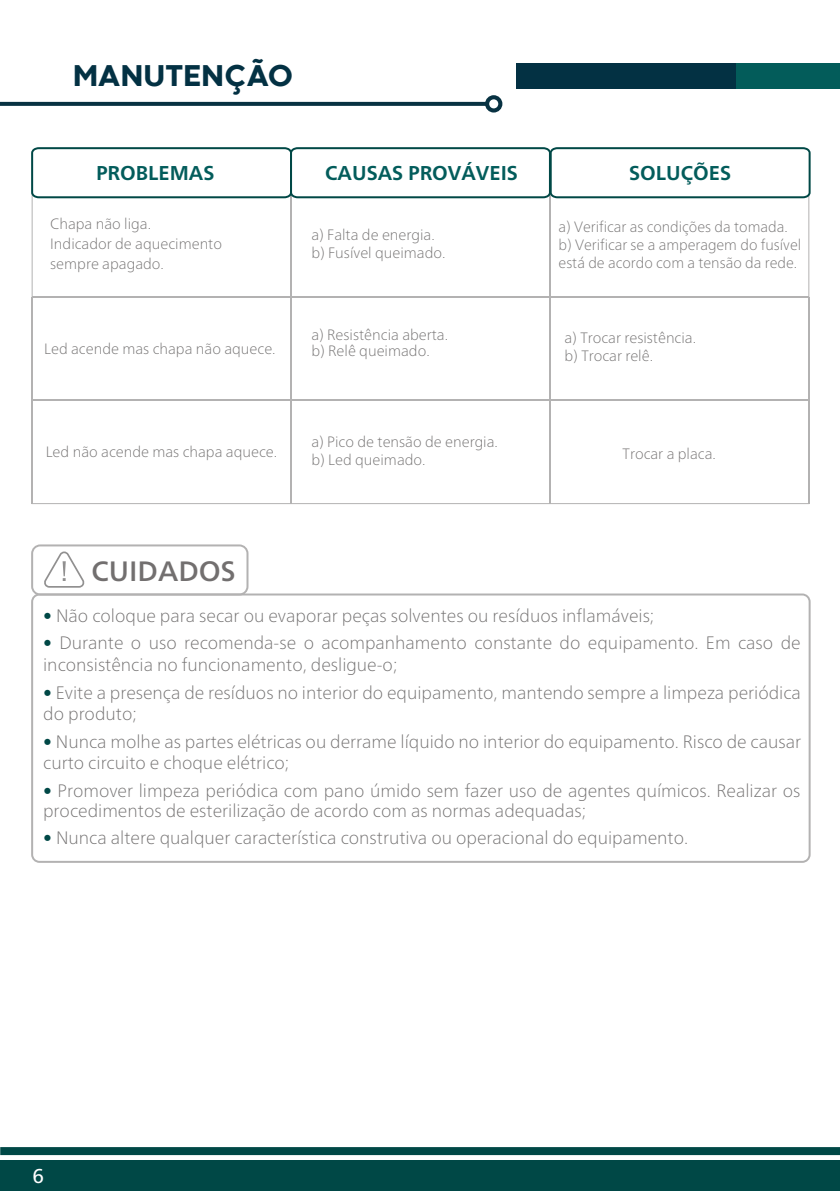
<style>
.page{position:relative;width:840px;height:1191px;background:#fff}
.page>*{position:absolute;margin:0;border:0;box-sizing:border-box;transform-origin:0 0}
.t1{font:800 31px "Codec Warm Trial";color:#033143}
.t2{font:500 28px "Frutiger Neue LT";color:#726f6f}
.t3{font:700 20px "Frutiger Neue LT";color:#035c5b}
.t4{font:20px "Frutiger Neue LT";color:#fff}
.t5{font:100 18px/21.6px "Frutiger Neue LT";color:#716f6f}
.t6{font:100 18px/19.6px "Frutiger Neue LT";color:#727070}
.t7{font:100 15px/18px "Frutiger Neue LT";color:#716f6f}
.t8{font:100 15px "Frutiger Neue LT";color:#726f6f}
.s1{color:#004846}
</style>
<div class="page">
<div style="left:0;top:1160px;width:839px;height:31px;background:#004846"></div>
<div style="left:0;top:1147px;width:839px;height:8px;background:#004846"></div>
<svg style="left:0;top:102px;width:485px;height:4px;background:#0f3847"></svg>
<div style="left:485px;top:95px;width:17px;height:17px;background:#083242;border-radius:50%"></div>
<div style="left:489px;top:99px;width:9px;height:9px;background:#fff;border-radius:50%"></div>
<div style="left:516px;top:63px;width:323px;height:25px;background:#033143"></div>
<div style="left:736px;top:63px;width:103px;height:25px;background:#035c5a"></div>
<svg style="left:32px;top:198px;width:776px;height:306px"></svg>
<hr style="left:32px;top:400px;width:776px;height:1px;background:#b3b2b2">
<hr style="left:32px;top:297px;width:776px;height:1px;background:#b3b2b2">
<hr style="left:549px;top:194px;width:1px;height:309px;background:#b3b2b2">
<hr style="left:290px;top:194px;width:1px;height:309px;background:#b3b2b2">
<hr style="left:32px;top:297px;width:1px;height:206px;background:#b3b2b2">
<hr style="left:807px;top:297px;width:1px;height:206px;background:#b3b2b2">
<svg style="left:31px;top:147px;width:779px;height:51px"></svg>
<svg style="left:31px;top:593px;width:779px;height:270px"></svg>
<svg style="left:31px;top:544px;width:217px;height:51px"></svg>
<h1 class="t1" style="left:73px;top:56px;width:222px">MANUTENÇÃO</h1>
<p class="t3" style="left:96px;top:161px;width:120px">PROBLEMAS</p>
<p class="t3" style="left:325px;top:161px;width:194px">CAUSAS PROVÁVEIS</p>
<p class="t3" style="left:629px;top:161px;width:103px">SOLUÇÕES</p>
<p class="t7" style="left:50px;top:214px;width:173px;line-height:20px">Chapa não liga.<br>Indicador de aquecimento sempre apagado.</p>
<p class="t7" style="left:311px;top:225px;width:136px">a) Falta de energia. b) Fusível queimado.</p>
<p class="t7" style="left:558px;top:217px;width:244px">a) Verificar as condições da tomada. b) Verificar se a amperagem do fusível está de acordo com a tensão da rede.</p>
<p class="t7" style="left:44px;top:340px;width:233px">Led acende mas chapa não aquece.</p>
<p class="t7" style="left:311px;top:327px;width:138px;line-height:16px">a) Resistência aberta. b) Relê queimado.</p>
<p class="t7" style="left:564px;top:328px;width:133px">a) Trocar resistência. b) Trocar relê.</p>
<p class="t7" style="left:46px;top:442px;width:233px">Led não acende mas chapa aquece.</p>
<p class="t7" style="left:311px;top:433px;width:188px">a) Pico de tensão de energia. b) Led queimado.</p>
<h2 class="t2" style="left:92px;top:554px;width:145px">CUIDADOS</h2>
<p class="t8" style="left:622px;top:445px;width:95px">Trocar a placa.</p>
<p class="t5" style="left:43px;top:604px;width:612px"><span class="s1">•</span> Não coloque para secar ou evaporar peças solventes ou resíduos inflamáveis;</p>
<p class="t5" style="left:43px;top:632px;width:758px"><span class="s1">•</span> Durante o uso recomenda-se o acompanhamento constante do equipamento. Em caso de inconsistência no funcionamento, desligue-o;</p>
<p class="t5" style="left:43px;top:681px;width:758px"><span class="s1">•</span> Evite a presença de resíduos no interior do equipamento, mantendo sempre a limpeza periódica do produto;</p>
<p class="t5" style="left:43px;top:730px;width:759px"><span class="s1">•</span> Nunca molhe as partes elétricas ou derrame líquido no interior do equipamento. Risco de causar curto circuito e choque elétrico;</p>
<p class="t6" style="left:43px;top:780px;width:758px"><span class="s1">•</span> Promover limpeza periódica com pano úmido sem fazer uso de agentes químicos. Realizar os procedimentos de esterilização de acordo com as normas adequadas;</p>
<p class="t5" style="left:43px;top:827px;width:646px"><span class="s1">•</span> Nunca altere qualquer característica construtiva ou operacional do equipamento.</p>
<p class="t4" style="left:32px;top:1164px;width:13px">6</p>
</div>
